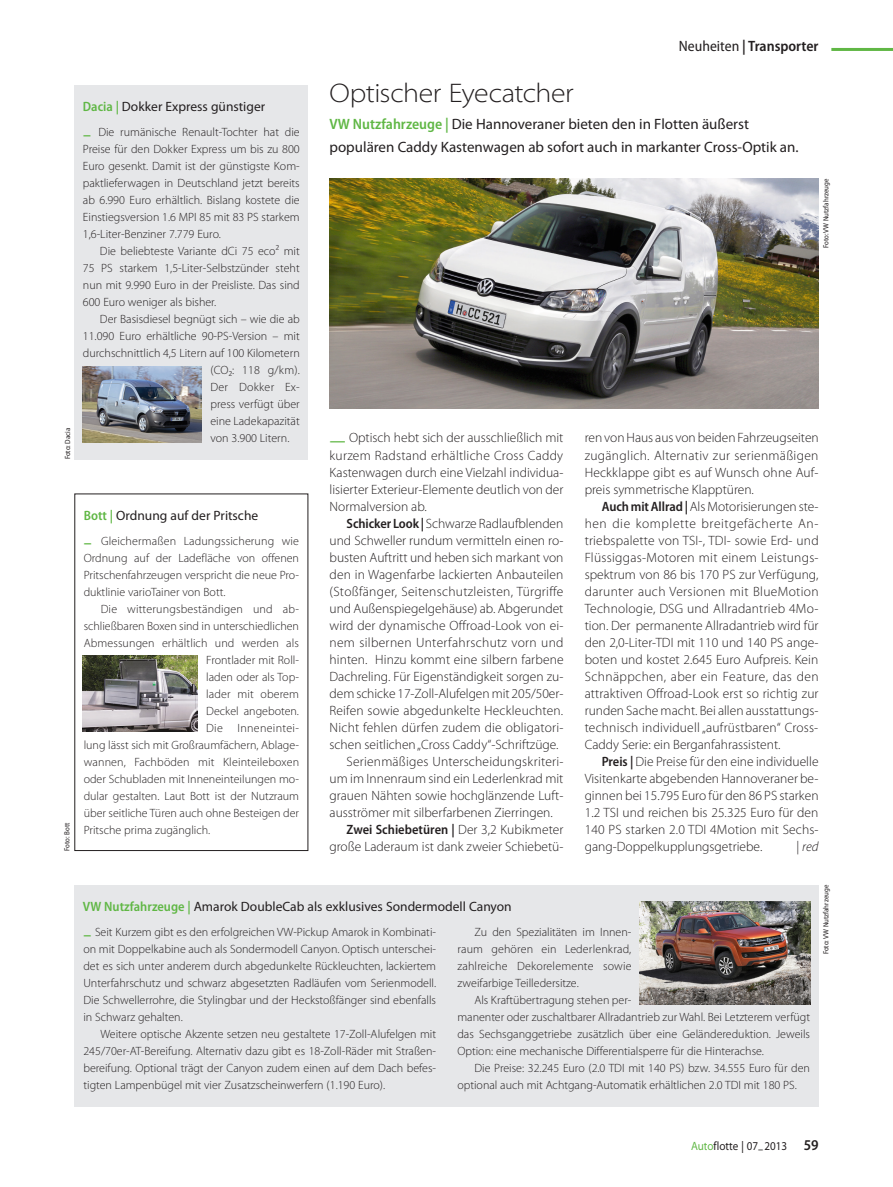
<style>
.page{position:relative;width:893px;height:1187px;background:#fff}
.page>*{position:absolute;margin:0;border:0;box-sizing:border-box;transform-origin:0 0}
.Titel_2{font:300 semi-expanded 27px "Myriad Pro";letter-spacing:-.02em;color:#231f20}
.Vorspann_2{font:15px/22.5px "Myriad Pro";color:#231f20}
.Rubrik{font:600 semi-condensed 15px "Myriad Pro";color:#231f20}
.Grundtext_Einzug{font:300 13.5px/17px "Myriad Pro";color:#231f20;text-align:justify}
.Grundtext_Initial_Gr{font:300 13.5px/17px "Myriad Pro";color:#231f20;text-align:justify}
.Titel_Kasten_ohne_Ei{font:13.5px "Myriad Pro";color:#231f20}
.Grundtext_Einzug-2{font:italic 300 13.5px "Myriad Pro";color:#231f20}
.Grundtext_Kasten_Ein{font:300 12px/17px "Myriad Pro";color:#231f20;text-align:justify}
.Grundtext_Kasten_Ini{font:300 12px/17px "Myriad Pro";color:#231f20;text-align:justify}
.Pagina{font:semi-expanded 12px "Myriad Pro";color:#231f20;scale:.85 1}
.Grundtext_Kasten_Ein-2{font:300 12px "Myriad Pro";letter-spacing:.025em;color:#231f20}
.Grundtext_Kasten_Ein-3{font:300 12px "Myriad Pro";letter-spacing:.02em;color:#231f20}
.Bildquelle{font:semi-condensed 7.5px "Myriad Pro";color:#231f20}
.s1{font-weight:400}
.s2{font-weight:600;font-stretch:semi-condensed;color:#60b745}
.s3{font-weight:600;font-size:15.75px;color:#60b745}
.s4{font-weight:600;font-stretch:semi-condensed}
.s5{font-style:normal}
.s6{color:#60b745}
.s7{font-weight:600;font-stretch:semi-condensed;font-size:15px}
</style>
<div class="page">
<img style="left:83px;top:655px;width:115px;height:76px">
<div style="left:74px;top:884px;width:745px;height:222px;background:#e6e7e9"></div>
<img style="left:640px;top:901px;width:170px;height:103px">
<div style="left:74px;top:85px;width:234px;height:374px;background:#e6e7e9"></div>
<img style="left:83px;top:366px;width:119px;height:76px">
<img style="left:330px;top:179px;width:489px;height:229px">
<hr style="left:831px;top:48px;width:62px;height:3px;background:#60b745">
<p class="Rubrik" style="left:679px;top:38px;width:141px"><span class="s1">Neuheiten</span> | Transporter</p>
<p class="Titel_2" style="left:330px;top:78px;width:246px">Optischer Eyecatcher</p>
<p class="Vorspann_2" style="left:330px;top:113px;width:471px"><span class="s2">VW Nutzfahrzeuge |</span> Die Hannoveraner bieten den in Flotten äußerst populären Caddy Kastenwagen ab sofort auch in markanter Cross-Optik an.</p>
<p class="Titel_Kasten_ohne_Ei" style="left:83px;top:99px;width:184px"><span class="s2">Dacia |</span> Dokker Express günstiger</p>
<p class="Grundtext_Kasten_Ini" style="left:83px;top:124px;width:218px"><span class="s3">–</span> Die rumänische Renault-Tochter hat die Preise für den Dokker Express um bis zu 800<br>Euro gesenkt. Damit ist der günstigste Kom&shy;paktlieferwagen in Deutschland jetzt bereits ab 6.990 Euro erhältlich. Bislang kostete die Einstiegsversion 1.6 MPI 85 mit 83 PS starkem 1,6-Liter-Benziner 7.779 Euro.</p>
<p class="Grundtext_Kasten_Ein" style="left:83px;top:243px;width:218px;text-indent:17px">Die beliebteste Variante dCi 75 eco² mit 75 PS starkem 1,5-Liter-Selbstzünder steht nun mit 9.990 Euro in der Preisliste. Das sind 600 Euro weniger als bisher.</p>
<p class="Grundtext_Kasten_Ein" style="left:100px;top:311px;width:201px">Der Basisdiesel begnügt sich – wie die ab</p>
<p class="Grundtext_Kasten_Ein" style="left:83px;top:328px;width:218px">11.090 Euro erhältliche 90-PS-Version – mit</p>
<p class="Grundtext_Kasten_Ein" style="left:83px;top:345px;width:218px">durchschnittlich 4,5 Litern auf 100 Kilometern</p>
<p class="Grundtext_Kasten_Ein" style="left:210px;top:362px;width:91px">(CO2: 118 g/km).</p>
<p class="Grundtext_Kasten_Ein-3" style="left:210px;top:381px;width:91px">Der Dokker Ex-</p>
<p class="Grundtext_Kasten_Ein" style="left:210px;top:396px;width:91px">press verfügt über</p>
<p class="Grundtext_Kasten_Ein" style="left:210px;top:413px;width:91px">eine Ladekapazität</p>
<p class="Grundtext_Kasten_Ein" style="left:210px;top:430px;width:80px">von 3.900 Litern.</p>
<p class="Bildquelle" style="left:822px;top:248px;width:71px;rotate:-90deg">Foto: VW Nutzfahrzeuge</p>
<p class="Bildquelle" style="left:64px;top:459px;width:33px;rotate:-90deg">Foto: Dacia</p>
<p class="Grundtext_Initial_Gr" style="left:330px;top:429px;width:235px"><span class="s3">—</span> Optisch hebt sich der ausschließlich mit kurzem Radstand erhältliche Cross Caddy Kastenwagen durch eine Vielzahl individua&shy;lisierter Exterieur-Elemente deutlich von der Normalversion ab.</p>
<p class="Grundtext_Einzug" style="left:330px;top:515px;width:235px;text-indent:17px"><span class="s4">Schicker Look |</span> Schwarze Radlaufblenden und Schweller rundum vermitteln einen ro&shy;busten Auftritt und heben sich markant von den in Wagenfarbe lackierten Anbauteilen (Stoßfänger, Seitenschutzleisten, Türgriffe und Außenspiegelgehäuse) ab. Abgerundet wird der dynamische Offroad-Look von ei&shy;nem silbernen Unterfahrschutz vorn und hinten. Hinzu kommt eine silbern farbene Dachreling. Für Eigenständigkeit sorgen zu&shy;dem schicke 17-Zoll-Alufelgen mit 205/50er-Reifen sowie abgedunkelte Heckleuchten.<br>Nicht fehlen dürfen zudem die obligatori&shy;schen seitlichen „Cross Caddy“-Schriftzüge.</p>
<p class="Grundtext_Einzug" style="left:330px;top:753px;width:235px;text-indent:17px">Serienmäßiges Unterscheidungskriteri&shy;um im Innenraum sind ein Lederlenkrad mit grauen Nähten sowie hochglänzende Luft&shy;ausströmer mit silberfarbenen Zierringen.</p>
<p class="Grundtext_Einzug" style="left:330px;top:821px;width:235px;text-align:right"><span class="s4">Zwei Schiebetüren |</span> Der 3,2 Kubikmeter große Laderaum ist dank zweier Schiebetü-</p>
<p class="Grundtext_Einzug" style="left:585px;top:429px;width:236px">ren von Haus aus von beiden Fahrzeugseiten zugänglich. Alternativ zur serienmäßigen Heckklappe gibt es auf Wunsch ohne Auf&shy;preis symmetrische Klapptüren.</p>
<p class="Grundtext_Einzug" style="left:585px;top:498px;width:235px;text-indent:17px"><span class="s4">Auch mit Allrad |</span> Als Motorisierungen ste&shy;hen die komplette breitgefächerte An&shy;triebspalette von TSI-, TDI- sowie Erd- und Flüssiggas-Motoren mit einem Leistungs&shy;spektrum von 86 bis 170 PS zur Verfügung, darunter auch Versionen mit BlueMotion Technologie, DSG und Allradantrieb 4Mo&shy;tion. Der permanente Allradantrieb wird für den 2,0-Liter-TDI mit 110 und 140 PS ange&shy;boten und kostet 2.645 Euro Aufpreis. Kein Schnäppchen, aber ein Feature, das den attraktiven Offroad-Look erst so richtig zur runden Sache macht. Bei allen ausstattungs&shy;technisch individuell „aufrüstbaren“ Cross-Caddy Serie: ein Berganfahrassistent.</p>
<p class="Grundtext_Einzug" style="left:585px;top:753px;width:235px;text-indent:17px"><span class="s4">Preis |</span> Die Preise für den eine individuelle Visitenkarte abgebenden Hannoveraner be&shy;ginnen bei 15.795 Euro für den 86 PS starken 1.2 TSI und reichen bis 25.325 Euro für den 140 PS starken 2.0 TDI 4Motion mit Sechs&shy;gang-Doppelkupplungsgetriebe.</p>
<p class="Titel_Kasten_ohne_Ei" style="left:84px;top:508px;width:176px"><span class="s2">Bott |</span> Ordnung auf der Pritsche</p>
<p class="Grundtext_Kasten_Ini" style="left:84px;top:532px;width:217px"><span class="s3">–</span> Gleichermaßen Ladungssicherung wie Ordnung auf der Ladefläche von offenen Pritschenfahrzeugen verspricht die neue Pro&shy;duktlinie varioTainer von Bott.</p>
<p class="Grundtext_Kasten_Ein" style="left:101px;top:600px;width:200px">Die witterungsbeständigen und ab-</p>
<p class="Grundtext_Kasten_Ein" style="left:84px;top:617px;width:217px">schließbaren Boxen sind in unterschiedlichen</p>
<p class="Grundtext_Kasten_Ein" style="left:84px;top:634px;width:217px">Abmessungen erhältlich und werden als</p>
<p class="Grundtext_Kasten_Ein" style="left:206px;top:651px;width:94px">Frontlader mit Roll-</p>
<p class="Grundtext_Kasten_Ein" style="left:206px;top:668px;width:94px">laden oder als Top-</p>
<p class="Grundtext_Kasten_Ein" style="left:206px;top:685px;width:94px">lader mit oberem</p>
<p class="Grundtext_Kasten_Ein" style="left:206px;top:702px;width:94px">Deckel angeboten.</p>
<p class="Grundtext_Kasten_Ein-2" style="left:206px;top:721px;width:94px">Die Inneneintei-</p>
<p class="Grundtext_Kasten_Ein" style="left:84px;top:736px;width:217px">lung lässt sich mit Großraumfächern, Ablage-</p>
<p class="Grundtext_Kasten_Ein" style="left:84px;top:753px;width:217px">wannen, Fachböden mit Kleinteileboxen</p>
<p class="Grundtext_Kasten_Ein" style="left:84px;top:770px;width:217px">oder Schubladen mit Inneneinteilungen mo-</p>
<p class="Grundtext_Kasten_Ein" style="left:84px;top:787px;width:217px">dular gestalten. Laut Bott ist der Nutzraum</p>
<p class="Grundtext_Kasten_Ein" style="left:84px;top:804px;width:217px">über seitliche Türen auch ohne Besteigen der</p>
<p class="Grundtext_Kasten_Ein" style="left:84px;top:821px;width:128px">Pritsche prima zugänglich.</p>
<p class="Bildquelle" style="left:63px;top:850px;width:30px;rotate:-90deg">Foto: Bott</p>
<p class="Grundtext_Einzug-2" style="left:796px;top:838px;width:24px"><span class="s5">|</span> red</p>
<p class="Titel_Kasten_ohne_Ei" style="left:83px;top:899px;width:430px"><span class="s2">VW Nutzfahrzeuge |</span> Amarok DoubleCab als exklusives Sondermodell Canyon</p>
<p class="Grundtext_Kasten_Ini" style="left:83px;top:923px;width:354px"><span class="s3">–</span> Seit Kurzem gibt es den erfolgreichen VW-Pickup Amarok in Kombinati&shy;on mit Doppelkabine auch als Sondermodell Canyon. Optisch unterschei&shy;det es sich unter anderem durch abgedunkelte Rückleuchten, lackiertem Unterfahrschutz und schwarz abgesetzten Radläufen vom Serienmodell.<br>Die Schwellerrohre, die Stylingbar und der Heckstoßfänger sind ebenfalls in Schwarz gehalten.</p>
<p class="Grundtext_Kasten_Ein" style="left:83px;top:1025px;width:354px;text-indent:17px">Weitere optische Akzente setzen neu gestaltete 17-Zoll-Alufelgen mit 245/70er-AT-Bereifung. Alternativ dazu gibt es 18-Zoll-Räder mit Straßen&shy;bereifung. Optional trägt der Canyon zudem einen auf dem Dach befes&shy;tigten Lampenbügel mit vier Zusatzscheinwerfern (1.190 Euro).</p>
<p class="Grundtext_Kasten_Ein" style="left:457px;top:923px;width:176px;text-indent:17px">Zu den Spezialitäten im Innen&shy;raum gehören ein Lederlenkrad, zahlreiche Dekorelemente sowie zweifarbige Teilledersitze.</p>
<p class="Grundtext_Kasten_Ein" style="left:457px;top:991px;width:354px;text-align:left;text-indent:17px">Als Kraftübertragung stehen per-<br>manenter oder zuschaltbarer Allradantrieb zur Wahl. Bei Letzterem verfügt das Sechsganggetriebe zusätzlich über eine Geländereduktion. Jeweils Option: eine mechanische Differentialsperre für die Hinterachse.</p>
<p class="Grundtext_Kasten_Ein" style="left:457px;top:1059px;width:354px;text-indent:17px">Die Preise: 32.245 Euro (2.0 TDI mit 140 PS) bzw. 34.555 Euro für den optional auch mit Achtgang-Automatik erhältlichen 2.0 TDI mit 180 PS.</p>
<p class="Bildquelle" style="left:822px;top:954px;width:71px;rotate:-90deg">Foto: VW Nutzfahrzeuge</p>
<p class="Pagina" style="left:691px;top:1139px;width:152px"><span class="s6">Auto</span>flotte | 07–2013 <span class="s7">59</span></p>
</div>
